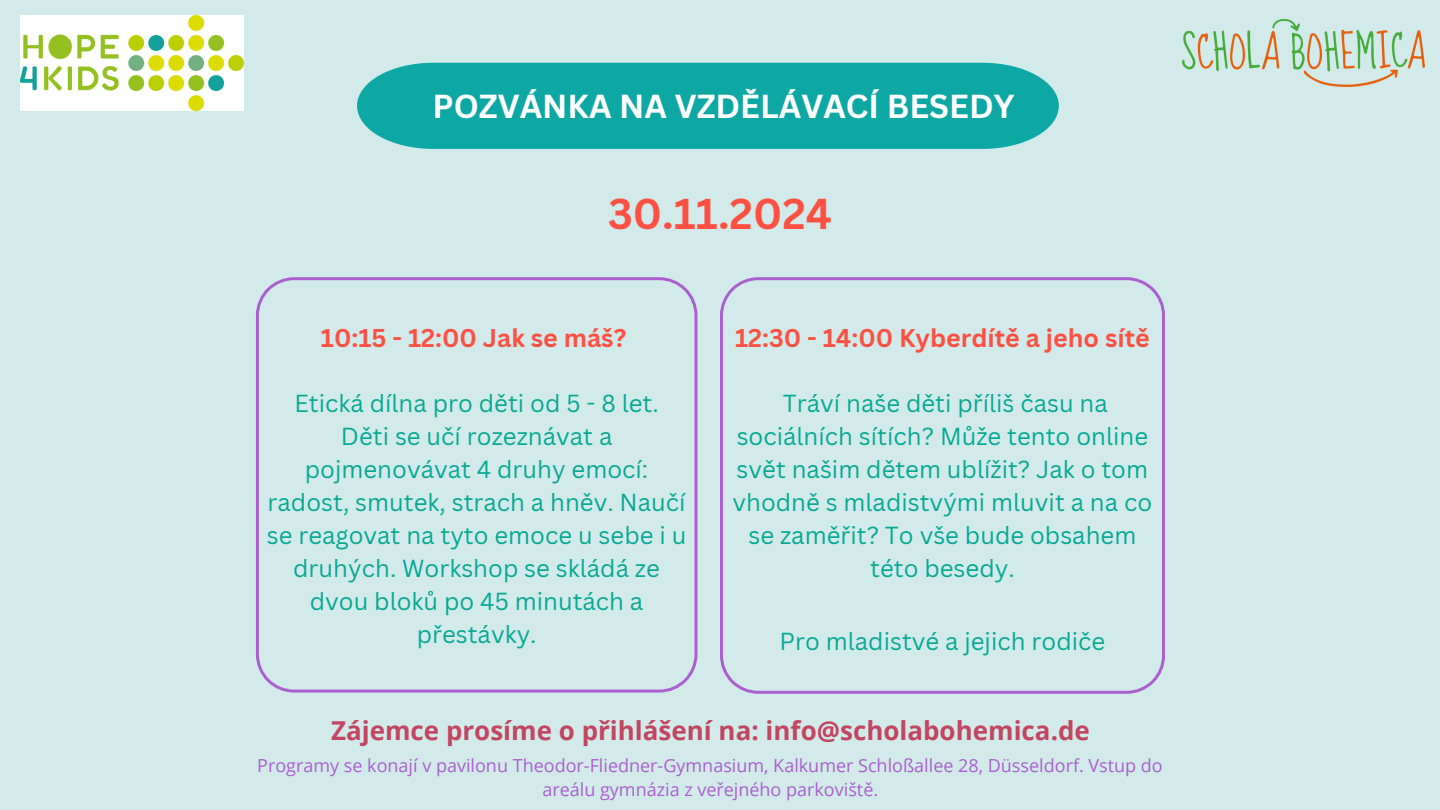
<style>
.page{position:relative;width:1440px;height:810px;background:#d2ebea}
.page>*{position:absolute;margin:0;border:0;box-sizing:border-box;transform-origin:0 0}
.t1{font:700 42px "Canva Sans";color:#fd5043}
.t2{font:700 32.4px "Canva Sans";color:#fff}
.t3{font:700 26px "Open Sans";color:#c24561}
.t4{font:700 25px "Canva Sans";color:#fd5043}
.t5{font:24px/33px "Canva Sans";color:#08a895;text-align:center}
.t6{font:18px/24.8px "Open Sans";color:#ab5fcf;text-align:center}
</style>
<div class="page">
<div style="left:357px;top:63px;width:702px;height:86px;background:#0ea8a4"></div>
<svg style="left:256px;top:277px;width:441px;height:416px"></svg>
<svg style="left:720px;top:277px;width:445px;height:417px"></svg>
<img style="left:1183px;top:20px;width:242px;height:67px">
<img style="left:20px;top:15px;width:224px;height:95px">
<h3 class="t2" style="left:433px;top:83px;width:583px">POZVÁNKA NA VZDĚLÁVACÍ BESEDY</h3>
<h3 class="t1" style="left:608px;top:184px;width:225px">30.11.2024</h3>
<p class="t4" style="left:321px;top:320px;width:307px">10:15 - 12:00 Jak se máš?</p>
<h2 class="t5" style="left:267px;top:386px;width:421px">Etická dílna pro děti od 5 - 8 let.<br>Děti se učí rozeznávat a pojmenovávat 4 druhy emocí: radost, smutek, strach a hněv. Naučí se reagovat na tyto emoce u sebe i u druhých. Workshop se skládá ze dvou bloků po 45 minutách a přestávky.</h2>
<p class="t4" style="left:735px;top:320px;width:416px">12:30 - 14:00 Kyberdítě a jeho sítě</p>
<h1 class="t5" style="left:732px;top:386px;width:421px">Tráví naše děti příliš času na sociálních sítích? Může tento online svět našim dětem ublížit? Jak o tom vhodně s mladistvými mluvit a na co se zaměřit? To vše bude obsahem této besedy.</h1>
<p class="t5" style="left:780px;top:624px;width:327px">Pro mladistvé a jejich rodiče</p>
<h4 class="t3" style="left:331px;top:713px;width:760px">Zájemce prosíme o přihlášení na: info@scholabohemica.de</h4>
<h4 class="t6" style="left:257px;top:752px;width:907px">Programy se konají v pavilonu Theodor-Fliedner-Gymnasium, Kalkumer Schloßallee 28, Düsseldorf. Vstup do areálu gymnázia z veřejného parkoviště.</h4>
</div>
